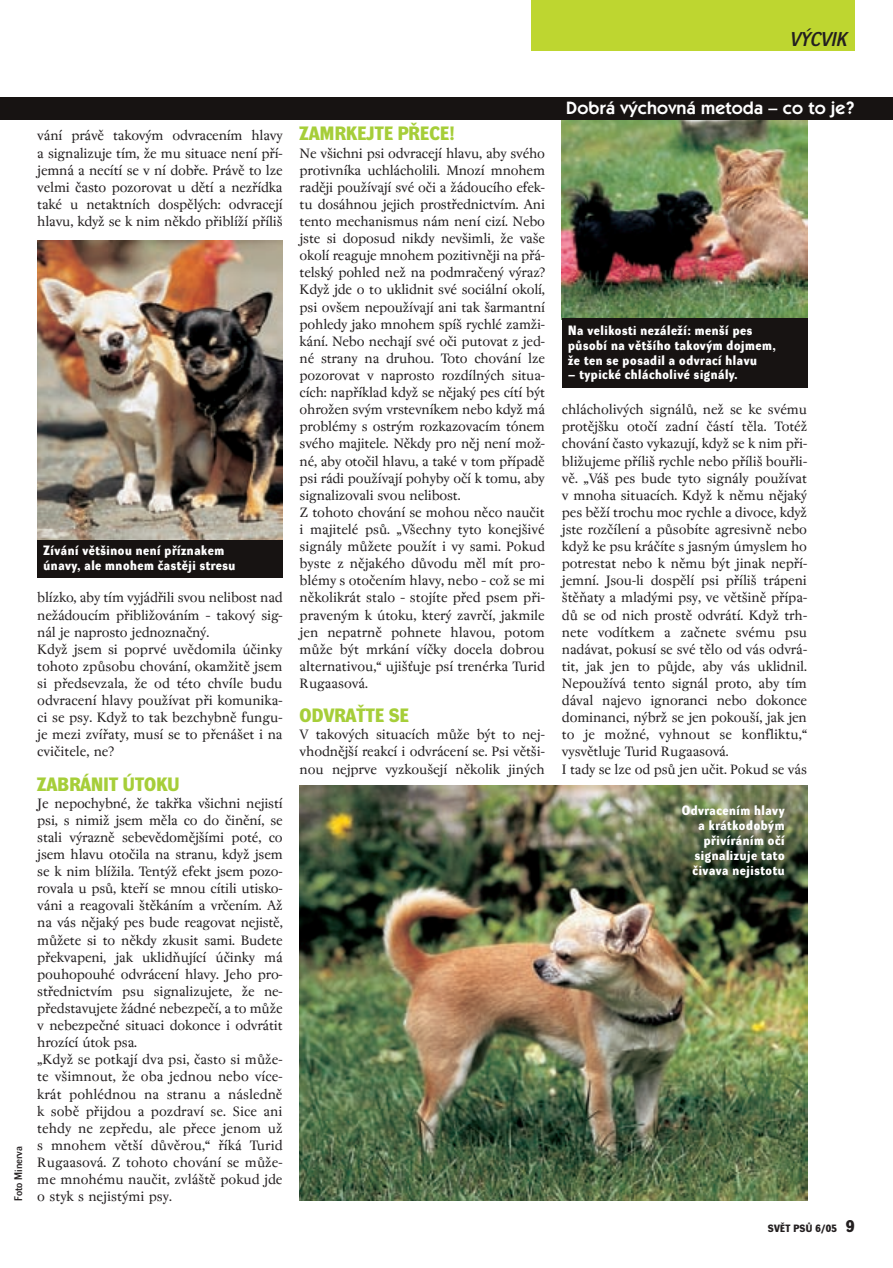
<style>
.page{position:relative;width:893px;height:1268px;background:#fff}
.page>*{position:absolute;margin:0;border:0;box-sizing:border-box;transform-origin:0 0}
.t1{font:19.5px "Dynamo D Italic D";color:#231f20}
.t2{font:18.9px "Dynamo DB";letter-spacing:.015em;color:#a6ce39}
.t3{font:600 18px "Itc Kabel CE";letter-spacing:.01em;color:#fff}
.t4{font:15px/17.1px "Regent";letter-spacing:-.01em;color:#231f20}
.t5{font:13.2px/14.9px "Dynamo DB";letter-spacing:.045em;color:#fff}
.t6{font:10.8px "Dynamo DD";color:#231f20}
.t7{font:10.35px "Dynamo DB";letter-spacing:.03em;color:#231f20}
.s1{font-size:16.5px}
</style>
<div class="page">
<img style="left:0;top:0;width:893px;height:1201px">
<h1 class="t1" style="left:790px;top:32px;width:58px">V¯CVIK</h1>
<p class="t4" style="left:37px;top:128px;width:247px;text-align:justify">vání právû takov˘m odvracením hlavy a signalizuje tím, Ïe mu situace není pfií&shy;jemná a necítí se v ní dobfie. Právû to lze velmi ãasto pozorovat u dûtí a nezfiídka také u netaktních dospûl˘ch: odvracejí hlavu, kdyÏ se k nim nûkdo pfiiblíÏí pfiíli‰</p>
<p class="t6" style="left:14px;top:1200px;width:56px;rotate:-90deg">Foto Minerva</p>
<p class="t5" style="left:44px;top:544px;width:193px">Zívání vût‰inou není pfiíznakem únavy, ale mnohem ãastûji stresu</p>
<p class="t4" style="left:37px;top:590px;width:247px">blízko, aby tím vyjádfiili svou nelibost nad neÏádoucím pfiibliÏováním – takov˘ sig&shy;nál je naprosto jednoznaãn˘.<br>KdyÏ jsem si poprvé uvûdomila úãinky tohoto zpÛsobu chování, okamÏitû jsem si pfiedsevzala, Ïe od této chvíle budu odvracení hlavy pouÏívat pfii komunika&shy;ci se psy. KdyÏ to tak bezchybnû fungu&shy;je mezi zvífiaty, musí se to pfiená‰et i na cviãitele, ne?</p>
<p class="t2" style="left:37px;top:776px;width:144px">ZABRÁNIT ÚTOKU</p>
<p class="t4" style="left:37px;top:795px;width:247px">Je nepochybné, Ïe takfika v‰ichni nejistí psi, s nimiÏ jsem mûla co do ãinûní, se stali v˘raznû sebevûdomûj‰ími poté, co jsem hlavu otoãila na stranu, kdyÏ jsem se k nim blíÏila. Tent˘Ï efekt jsem pozo&shy;rovala u psÛ, ktefií se mnou cítili utisko&shy;váni a reagovali ‰tûkáním a vrãením. AÏ na vás nûjak˘ pes bude reagovat nejistû, mÛÏete si to nûkdy zkusit sami. Budete pfiekvapeni, jak uklidÀující úãinky má pouhopouhé odvrácení hlavy. Jeho pro&shy;stfiednictvím psu signalizujete, Ïe ne&shy;pfiedstavujete Ïádné nebezpeãí, a to mÛÏe v nebezpeãné situaci dokonce i odvrátit hrozící útok psa.<br>„KdyÏ se potkají dva psi, ãasto si mÛÏe&shy;te v‰imnout, Ïe oba jednou nebo více&shy;krát pohlédnou na stranu a následnû k sobû pfiijdou a pozdraví se. Sice ani tehdy ne zepfiedu, ale pfiece jenom uÏ s mnohem vût‰í dÛvûrou,“ fiíká Turid Rugaasová. Z tohoto chování se mÛÏe&shy;me mnohému nauãit, zvlá‰tû pokud jde o styk s nejist˘mi psy.</p>
<p class="t2" style="left:300px;top:126px;width:157px">ZAMRKEJTE P¤ECE!</p>
<p class="t4" style="left:300px;top:145px;width:247px">Ne v‰ichni psi odvracejí hlavu, aby svého protivníka uchlácholili. Mnozí mnohem radûji pouÏívají své oãi a Ïádoucího efek&shy;tu dosáhnou jejich prostfiednictvím. Ani tento mechanismus nám není cizí. Nebo jste si doposud nikdy nev‰imli, Ïe va‰e okolí reaguje mnohem pozitivnûji na pfiá&shy;telsk˘ pohled neÏ na podmraãen˘ v˘raz?<br>KdyÏ jde o to uklidnit své sociální okolí, psi ov‰em nepouÏívají ani tak ‰armantní pohledy jako mnohem spí‰ rychlé zamÏi&shy;kání. Nebo nechají své oãi putovat z jed&shy;né strany na druhou. Toto chování lze pozorovat v naprosto rozdíln˘ch situa&shy;cích: napfiíklad kdyÏ se nûjak˘ pes cítí b˘t ohroÏen sv˘m vrstevníkem nebo kdyÏ má problémy s ostr˘m rozkazovacím tónem svého majitele. Nûkdy pro nûj není moÏ&shy;né, aby otoãil hlavu, a také v tom pfiípadû psi rádi pouÏívají pohyby oãí k tomu, aby signalizovali svou nelibost.<br>Z tohoto chování se mohou nûco nauãit i majitelé psÛ. „V‰echny tyto konej‰ivé signály mÛÏete pouÏít i vy sami. Pokud byste z nûjakého dÛvodu mûl mít pro&shy;blémy s otoãením hlavy, nebo – coÏ se mi nûkolikrát stalo – stojíte pfied psem pfii&shy;praven˘m k útoku, kter˘ zavrãí, jakmile jen nepatrnû pohnete hlavou, potom mÛÏe b˘t mrkání víãky docela dobrou alternativou,“ uji‰Èuje psí trenérka Turid Rugaasová.</p>
<p class="t2" style="left:300px;top:708px;width:111px">ODVRAËTE SE</p>
<p class="t4" style="left:300px;top:727px;width:247px;text-align:justify">V takov˘ch situacích mÛÏe b˘t to nej&shy;vhodnûj‰í reakcí i odvrácení se. Psi vût‰i&shy;nou nejprve vyzkou‰ejí nûkolik jin˘ch</p>
<p class="t3" style="left:566px;top:101px;width:290px">Dobrá v˘chovná metoda – co to je?</p>
<p class="t5" style="left:568px;top:324px;width:209px">Na velikosti nezáleÏí: men‰í pes pÛsobí na vût‰ího takov˘m dojmem,<br>Ïe ten se posadil a odvrací hlavu</p>
<p class="t5" style="left:568px;top:368px;width:171px">– typické chlácholivé signály.</p>
<p class="t4" style="left:562px;top:402px;width:247px">chlácholiv˘ch signálÛ, neÏ se ke svému protûj‰ku otoãí zadní ãástí tûla. TotéÏ chování ãasto vykazují, kdyÏ se k nim pfii&shy;bliÏujeme pfiíli‰ rychle nebo pfiíli‰ boufili&shy;vû. „Vá‰ pes bude tyto signály pouÏívat v mnoha situacích. KdyÏ k nûmu nûjak˘ pes bûÏí trochu moc rychle a divoce, kdyÏ jste rozãílení a pÛsobíte agresivnû nebo kdyÏ ke psu kráãíte s jasn˘m úmyslem ho potrestat nebo k nûmu b˘t jinak nepfií&shy;jemní. Jsou-li dospûlí psi pfiíli‰ trápeni ‰tûÀaty a mlad˘mi psy, ve vût‰inû pfiípa&shy;dÛ se od nich prostû odvrátí. KdyÏ trh&shy;nete vodítkem a zaãnete svému psu nadávat, pokusí se své tûlo od vás odvrá&shy;tit, jak jen to pÛjde, aby vás uklidnil.<br>NepouÏívá tento signál proto, aby tím dával najevo ignoranci nebo dokonce dominanci, n˘brÏ se jen pokou‰í, jak jen to je moÏné, vyhnout se konfliktu,“ vysvûtluje Turid Rugaasová.<br>I tady se lze od psÛ jen uãit. Pokud se vás</p>
<p class="t5" style="left:681px;top:804px;width:104px;text-align:right">Odvracením hlavy a krátkodob˘m pfiivíráním oãí signalizuje tato ãivava nejistotu</p>
<p class="t7" style="left:768px;top:1223px;width:88px">SVùT PSÒ 6/05 <span class="s1">9</span></p>
</div>
